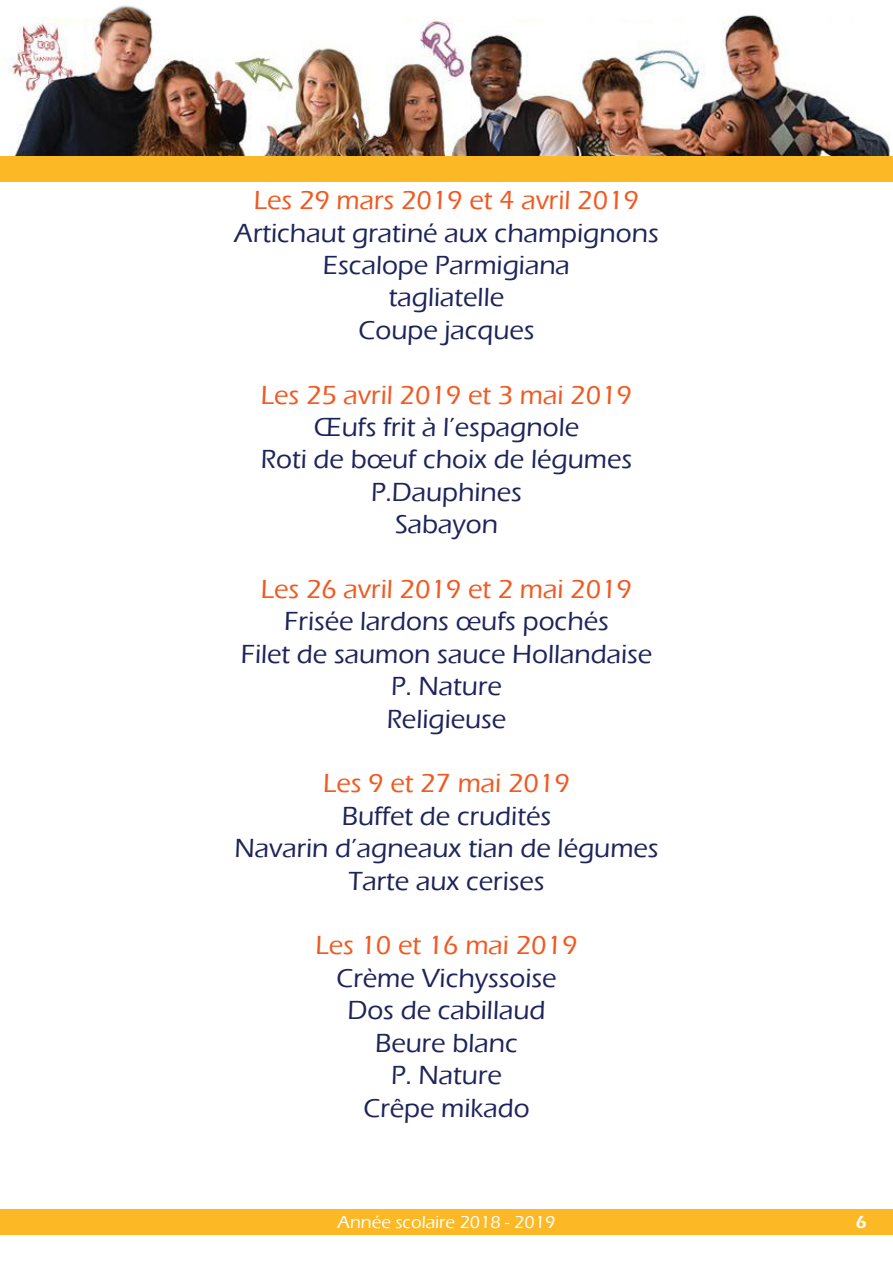
<style>
.page{position:relative;width:893px;height:1263px;background:#fff}
.page>*{position:absolute;margin:0;border:0;box-sizing:border-box;transform-origin:0 0}
.t1{font:500 27px "Eras ITC";color:#1e245a}
.t2{font:500 27px "Eras ITC";color:#f15921}
.t3{font:500 18px "Eras ITC";color:#fff}
.t4{font:600 18px "Eras ITC";color:#fff}
</style>
<div class="page">
<img style="left:0;top:5px;width:893px;height:152px">
<div style="left:0;top:157px;width:893px;height:25px;background:#fcb825"></div>
<div style="left:0;top:1209px;width:893px;height:25px;background:#fcb825"></div>
<p class="t2" style="left:254px;top:185px;width:387px">Les 29 mars 2019 et 4 avril 2019</p>
<p class="t1" style="left:234px;top:218px;width:426px">Artichaut gratiné aux champignons</p>
<p class="t1" style="left:323px;top:250px;width:248px">Escalope Parmigiana</p>
<p class="t1" style="left:389px;top:282px;width:117px">tagliatelle</p>
<p class="t1" style="left:358px;top:315px;width:178px">Coupe jacques</p>
<p class="t2" style="left:261px;top:380px;width:372px">Les 25 avril 2019 et 3 mai 2019</p>
<p class="t1" style="left:314px;top:412px;width:267px">Œufs frit à l’espagnole</p>
<p class="t1" style="left:261px;top:444px;width:373px">Roti de bœuf choix de légumes</p>
<p class="t1" style="left:371px;top:477px;width:152px">P.Dauphines</p>
<p class="t1" style="left:395px;top:509px;width:104px">Sabayon</p>
<p class="t2" style="left:261px;top:574px;width:372px">Les 26 avril 2019 et 2 mai 2019</p>
<p class="t1" style="left:284px;top:606px;width:326px">Frisée lardons œufs pochés</p>
<p class="t1" style="left:241px;top:639px;width:413px">Filet de saumon sauce Hollandaise</p>
<p class="t1" style="left:391px;top:671px;width:112px">P. Nature</p>
<p class="t1" style="left:387px;top:704px;width:121px">Religieuse</p>
<p class="t2" style="left:323px;top:768px;width:248px">Les 9 et 27 mai 2019</p>
<p class="t1" style="left:342px;top:801px;width:211px">Buffet de crudités</p>
<p class="t1" style="left:234px;top:833px;width:426px">Navarin d’agneaux tian de légumes</p>
<p class="t1" style="left:348px;top:866px;width:198px">Tarte aux cerises</p>
<p class="t2" style="left:315px;top:930px;width:264px">Les 10 et 16 mai 2019</p>
<p class="t1" style="left:336px;top:963px;width:222px">Crème Vichyssoise</p>
<p class="t1" style="left:347px;top:995px;width:200px">Dos de cabillaud</p>
<p class="t1" style="left:375px;top:1028px;width:144px">Beure blanc</p>
<p class="t1" style="left:391px;top:1060px;width:112px">P. Nature</p>
<p class="t1" style="left:363px;top:1092px;width:168px">Crêpe mikado</p>
<p class="t3" style="left:338px;top:1212px;width:219px">Année scolaire 2018 - 2019</p>
<p class="t4" style="left:856px;top:1212px;width:12px">6</p>
</div>
